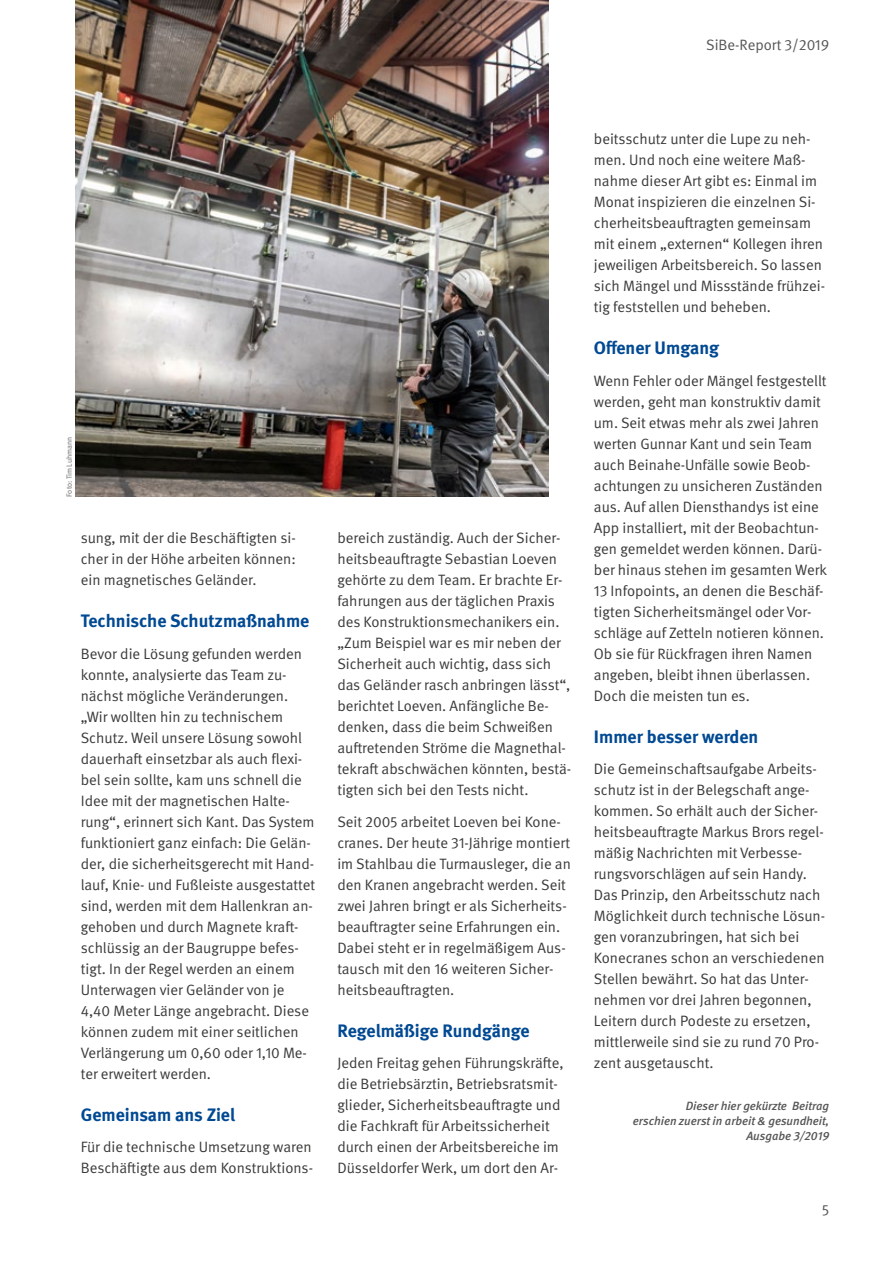
<style>
.page{position:relative;width:893px;height:1263px;background:#fff}
.page>*{position:absolute;margin:0;border:0;box-sizing:border-box;transform-origin:0 0}
.DGUV_ZT_SIBE{font:700 18px "DGUV Meta";color:#004993}
.DGUV_GS_SIBE{font:15px/21px "DGUV Meta";color:#3b3b3a}
.t1{font:15px "DGUV Meta";color:#565656}
.DGUV_Autor_SIBE{font:italic 500 12px/15px "DGUV Meta";color:#565656;text-align:right}
.Fotonachweis{font:7.5px "DGUV Meta";color:#6a6a69}
</style>
<div class="page">
<img style="left:75px;top:0;width:474px;height:496px">
<p class="t1" style="left:706px;top:36px;width:125px">SiBe-Report 3/2019</p>
<p class="Fotonachweis" style="left:65px;top:497px;width:61px;rotate:-90deg">Foto: Tim Luhmann</p>
<p class="DGUV_GS_SIBE" style="left:81px;top:528px;width:217px;text-align:justify">sung, mit der die Beschäftigten si&shy;cher in der Höhe arbeiten können: ein magnetisches Geländer.</p>
<p class="DGUV_ZT_SIBE" style="left:81px;top:610px;width:230px">Technische Schutzmaßnahme</p>
<p class="DGUV_GS_SIBE" style="left:81px;top:643px;width:236px">Bevor die Lösung gefunden werden konnte, analysierte das Team zu&shy;nächst mögliche Veränderungen. „Wir wollten hin zu technischem Schutz. Weil unsere Lösung sowohl dauerhaft einsetzbar als auch flexi&shy;bel sein sollte, kam uns schnell die Idee mit der magnetischen Halte&shy;rung“, erinnert sich Kant. Das System funktioniert ganz einfach: Die Gelän&shy;der, die sicherheitsgerecht mit Hand&shy;lauf, Knie- und Fußleiste ausgestattet sind, werden mit dem Hallenkran an&shy;gehoben und durch Magnete kraft&shy;schlüssig an der Baugruppe befes&shy;tigt. In der Regel werden an einem Unterwagen vier Geländer von je 4,40 Meter Länge angebracht. Diese können zudem mit einer seitlichen Verlängerung um 0,60 oder 1,10 Me&shy;ter erweitert werden.</p>
<p class="DGUV_ZT_SIBE" style="left:81px;top:1104px;width:156px">Gemeinsam ans Ziel</p>
<p class="DGUV_GS_SIBE" style="left:81px;top:1137px;width:234px">Für die technische Umsetzung waren<br>Beschäftigte aus dem Konstruktions-</p>
<p class="DGUV_GS_SIBE" style="left:337px;top:528px;width:235px">bereich zuständig. Auch der Sicher&shy;heitsbeauftragte Sebastian Loeven gehörte zu dem Team. Er brachte Er&shy;fahrungen aus der täglichen Praxis des Konstruktionsmechanikers ein. „Zum Beispiel war es mir neben der Sicherheit auch wichtig, dass sich das Geländer rasch anbringen lässt“, berichtet Loeven. Anfängliche Be&shy;denken, dass die beim Schweißen auftretenden Ströme die Magnethal&shy;tekraft abschwächen könnten, bestä&shy;tigten sich bei den Tests nicht.</p>
<p class="DGUV_GS_SIBE" style="left:337px;top:811px;width:235px">Seit 2005 arbeitet Loeven bei Kone&shy;cranes. Der heute 31-Jährige montiert im Stahlbau die Turmausleger, die an den Kranen angebracht werden. Seit zwei Jahren bringt er als Sicherheits&shy;beauftragter seine Erfahrungen ein.<br>Dabei steht er in regelmäßigem Aus&shy;tausch mit den 16 weiteren Sicher&shy;heitsbeauftragten.</p>
<p class="DGUV_ZT_SIBE" style="left:337px;top:1020px;width:194px">Regelmäßige Rundgänge</p>
<p class="DGUV_GS_SIBE" style="left:337px;top:1053px;width:228px">Jeden Freitag gehen Führungskräfte, die Betriebsärztin, Betriebsratsmit&shy;glieder, Sicherheitsbeauftragte und die Fachkraft für Arbeitssicherheit durch einen der Arbeitsbereiche im Düsseldorfer Werk, um dort den Ar-</p>
<p class="DGUV_GS_SIBE" style="left:594px;top:129px;width:233px">beitsschutz unter die Lupe zu neh&shy;men. Und noch eine weitere Maß&shy;nahme dieser Art gibt es: Einmal im Monat inspizieren die einzelnen Si&shy;cherheitsbeauftragten gemeinsam mit einem „externen“ Kollegen ihren jeweiligen Arbeitsbereich. So lassen sich Mängel und Missstände frühzei&shy;tig feststellen und beheben.</p>
<p class="DGUV_ZT_SIBE" style="left:594px;top:337px;width:127px">Offener Umgang</p>
<p class="DGUV_GS_SIBE" style="left:594px;top:370px;width:235px">Wenn Fehler oder Mängel festgestellt werden, geht man konstruktiv damit um. Seit etwas mehr als zwei Jahren werten Gunnar Kant und sein Team auch Beinahe-Unfälle sowie Beob&shy;achtungen zu unsicheren Zuständen aus. Auf allen Diensthandys ist eine App installiert, mit der Beobachtun&shy;gen gemeldet werden können. Darü&shy;ber hinaus stehen im gesamten Werk 13 Infopoints, an denen die Beschäf&shy;tigten Sicherheitsmängel oder Vor&shy;schläge auf Zetteln notieren können.<br>Ob sie für Rückfragen ihren Namen angeben, bleibt ihnen überlassen.<br>Doch die meisten tun es.</p>
<p class="DGUV_ZT_SIBE" style="left:594px;top:726px;width:166px">Immer besser werden</p>
<p class="DGUV_GS_SIBE" style="left:594px;top:759px;width:233px">Die Gemeinschaftsaufgabe Arbeits&shy;schutz ist in der Belegschaft ange&shy;kommen. So erhält auch der Sicher&shy;heitsbeauftragte Markus Brors regel&shy;mäßig Nachrichten mit Verbesse&shy;rungsvorschlägen auf sein Handy.<br>Das Prinzip, den Arbeitsschutz nach Möglichkeit durch technische Lösun&shy;gen voranzubringen, hat sich bei Konecranes schon an verschiedenen Stellen bewährt. So hat das Unter&shy;nehmen vor drei Jahren begonnen, Leitern durch Podeste zu ersetzen, mittlerweile sind sie zu rund 70 Pro&shy;zent ausgetauscht.</p>
<p class="DGUV_Autor_SIBE" style="left:633px;top:1099px;width:198px">Dieser hier gekürzte Beitrag<br>erschien zuerst in arbeit &amp; gesundheit,<br>Ausgabe 3/2019</p>
<p class="t1" style="left:822px;top:1201px;width:9px">5</p>
</div>
